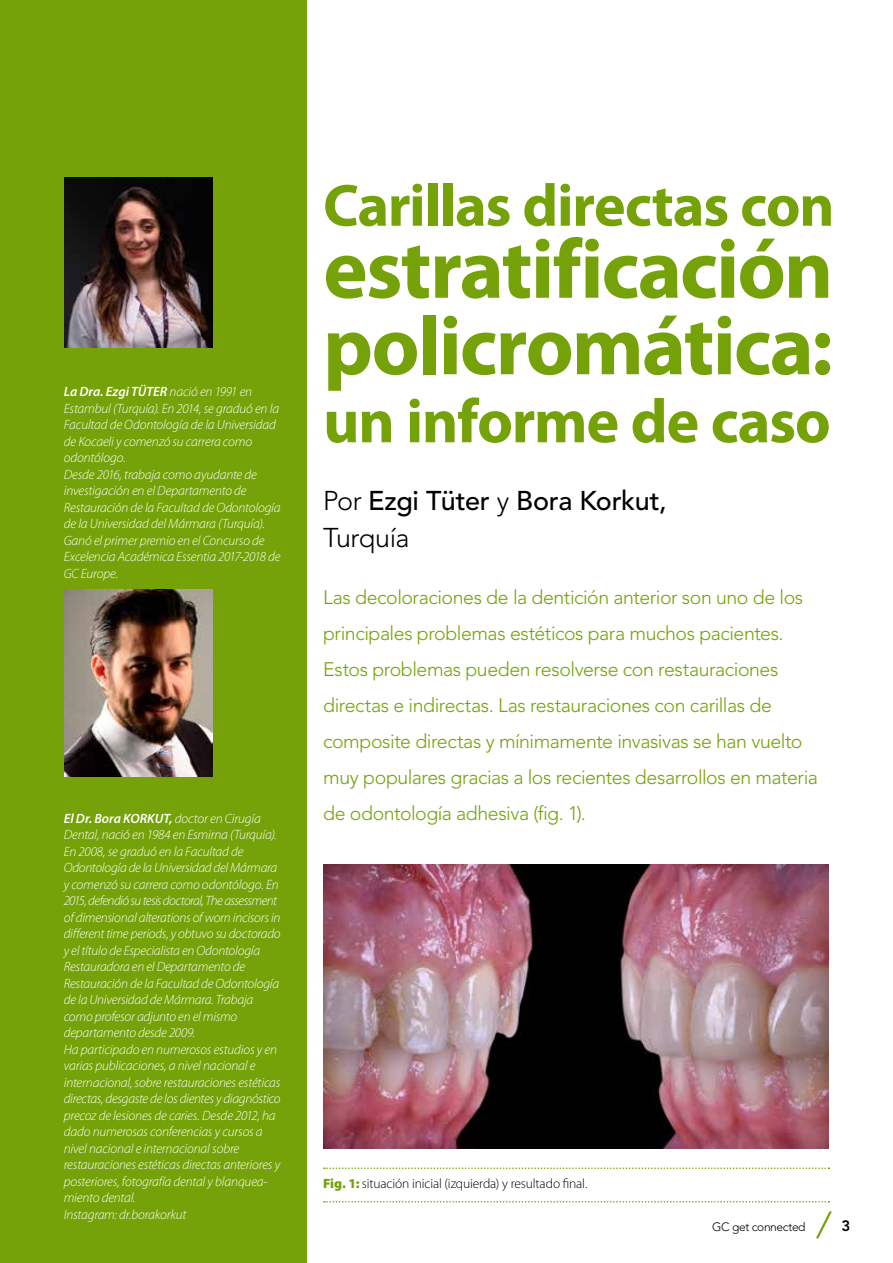
<style>
.page{position:relative;width:893px;height:1263px;background:#fff}
.page>*{position:absolute;margin:0;border:0;box-sizing:border-box;transform-origin:0 0}
.t1{font:700 84.3px "Myriad Pro";letter-spacing:-.025em;color:#75a208}
.t2{font:700 83.55px "Myriad Pro";letter-spacing:-.02em;color:#75a208}
.t3{font:700 62.25px "Myriad Pro";letter-spacing:-.02em;color:#75a208}
.t4{font:700 60px "Myriad Pro";letter-spacing:-.02em;color:#75a208}
.t5{font:500 27px/37.5px "Avenir LT Std";letter-spacing:-.01em;color:#000}
.t6{font:300 19.5px/35.8px "Avenir LT Std";letter-spacing:-.02em;color:#75a208}
.t7{font:800 15px "Avenir LT Std";color:#000}
.t8{font:italic 300 13.5px/16.5px "Myriad Pro";letter-spacing:-.015em;color:#fff}
.t9{font:300 13.5px "Myriad Pro";letter-spacing:-.01em;color:#000}
.t10{font:italic 600 13.5px "Myriad Pro";color:#fff}
.t11{font:300 12px "Avenir LT Std";letter-spacing:-.03em;color:#000}
.s1{font-weight:600}
.s2{font-weight:300}
.s3{font-weight:900;color:#75a208}
</style>
<div class="page">
<svg style="left:816px;top:1211px;width:16px;height:27px"></svg>
<div style="left:0;top:0;width:306px;height:1263px;background:#75a208"></div>
<img style="left:64px;top:178px;width:149px;height:170px">
<img style="left:64px;top:590px;width:149px;height:186px">
<img style="left:324px;top:864px;width:504px;height:284px">
<svg style="left:324px;top:1167px;width:505px;height:2px"></svg>
<svg style="left:324px;top:1201px;width:505px;height:1px"></svg>
<p class="t8" style="left:64px;top:384px;width:218px"><span class="s1">La Dra. Ezgi TÜTER</span> nació en 1991 en Estambul (Turquía). En 2014, se graduó en la Facultad de Odontología de la Universidad de Kocaeli y comenzó su carrera como odontólogo.<br>Desde 2016, trabaja como ayudante de investigación en el Departamento de Restauración de la Facultad de Odontología de la Universidad del Mármara (Turquía).<br>Ganó el primer premio en el Concurso de Excelencia Académica Essentia 2017-2018 de GC Europe.</p>
<h3 class="t4" style="left:323px;top:172px;width:513px">Carillas directas con</h3>
<h1 class="t1" style="left:323px;top:222px;width:512px">estratificación</h1>
<h2 class="t2" style="left:323px;top:299px;width:511px">policromática:</h2>
<h3 class="t3" style="left:323px;top:386px;width:509px">un informe de caso</h3>
<h3 class="t5" style="left:323px;top:482px;width:345px"><span class="s2">Por</span> Ezgi Tüter <span class="s2">y</span> Bora Korkut,<br><span class="s2">Turquía</span></h3>
<p class="t6" style="left:323px;top:580px;width:496px">Las decoloraciones de la dentición anterior son uno de los principales problemas estéticos para muchos pacientes.<br>Estos problemas pueden resolverse con restauraciones directas e indirectas. Las restauraciones con carillas de composite directas y mínimamente invasivas se han vuelto muy populares gracias a los recientes desarrollos en materia</p>
<p class="t10" style="left:64px;top:811px;width:199px">El Dr. Bora KORKUT, <span class="s2">doctor en Cirugía</span></p>
<h3 class="t6" style="left:323px;top:795px;width:264px">de odontología adhesiva (fig. 1).</h3>
<p class="t8" style="left:64px;top:827px;width:218px">Dental, nació en 1984 en Esmirna (Turquía).<br>En 2008, se graduó en la Facultad de Odontología de la Universidad del Mármara y comenzó su carrera como odontólogo. En 2015, defendió su tesis doctoral, The assessment of dimensional alterations of worn incisors in different time periods, y obtuvo su doctorado y el título de Especialista en Odontología Restauradora en el Departamento de Restauración de la Facultad de Odontología de la Universidad de Mármara. Trabaja como profesor adjunto en el mismo departamento desde 2009.<br>Ha participado en numerosos estudios y en varias publicaciones, a nivel nacional e internacional, sobre restauraciones estéticas directas, desgaste de los dientes y diagnóstico precoz de lesiones de caries. Desde 2012, ha dado numerosas conferencias y cursos a nivel nacional e internacional sobre restauraciones estéticas directas anteriores y posteriores, fotografía dental y blanquea&shy;miento dental.<br>Instagram: dr.borakorkut</p>
<p class="t9" style="left:323px;top:1176px;width:266px"><span class="s3">Fig. 1:</span> situación inicial (izquierda) y resultado final.</p>
<p class="t11" style="left:712px;top:1219px;width:95px">GC get connected</p>
<p class="t7" style="left:842px;top:1216px;width:10px">3</p>
</div>
